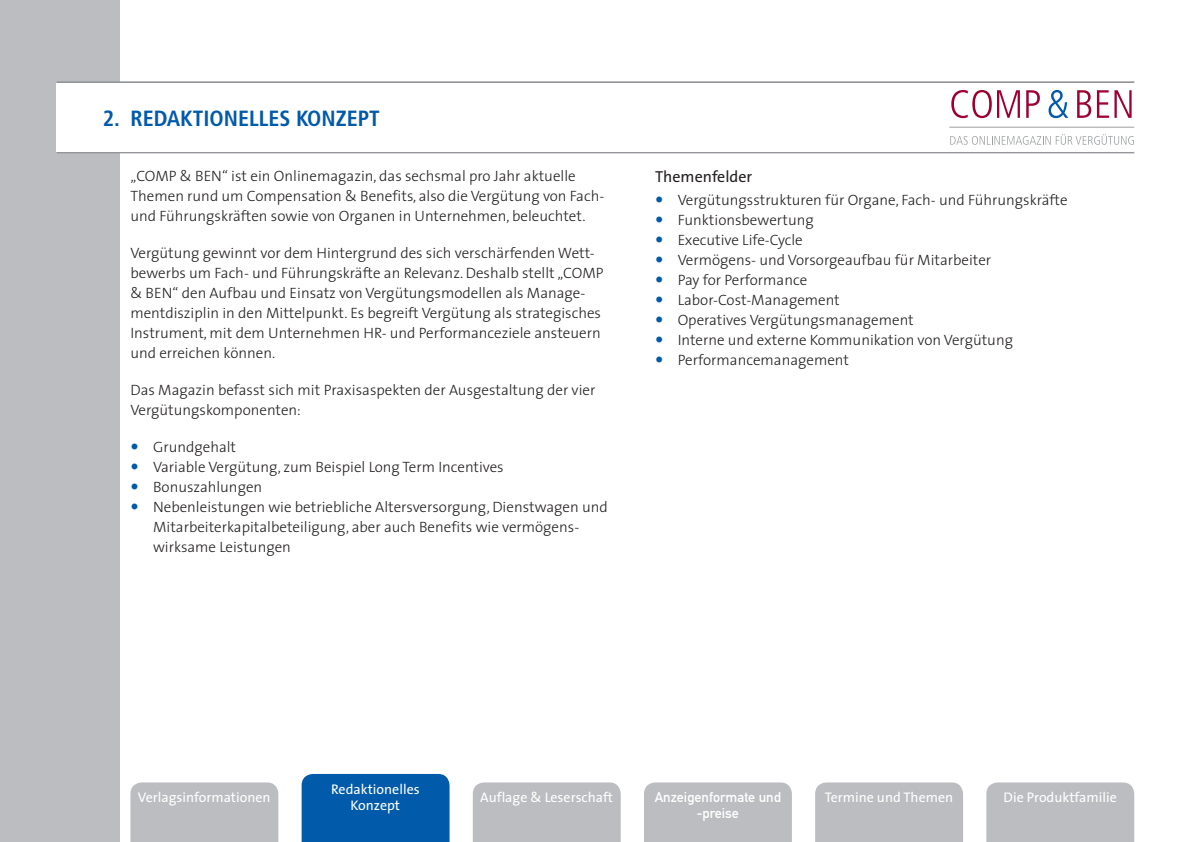
<style>
.page{position:relative;width:1191px;height:842px;background:#fff}
.page>*{position:absolute;margin:0;border:0;box-sizing:border-box;transform-origin:0 0}
.Titel-01{font:700 condensed 22px "Frutiger LT Std";color:#015aaa}
.Titel-02{font:16px "The Sans";color:#231f20}
.Body-Text{font:300 15px/20px "The Sans";color:#231f20}
.Reiter-Text{font:14px/16px "The Sans";color:#fff;text-align:center}
.t1{font:14px/16px "DIN Mittelschrift Std";color:#fff;text-align:center}
</style>
<div class="page">
<div style="left:0;top:0;width:119px;height:842px;background:#bcbdc0"></div>
<hr style="left:57px;top:81px;width:1077px;height:2px;background:#939598">
<hr style="left:57px;top:151px;width:1077px;height:2px;background:#939598">
<div style="left:57px;top:83px;width:1077px;height:68px;background:#fff"></div>
<hr style="left:949px;top:127px;width:185px;height:1px;background:#9d9fa2">
<svg style="left:951px;top:90px;width:40px;height:28px"></svg>
<svg style="left:997px;top:90px;width:23px;height:28px"></svg>
<svg style="left:1026px;top:90px;width:13px;height:28px"></svg>
<svg style="left:1048px;top:90px;width:20px;height:28px"></svg>
<svg style="left:1077px;top:90px;width:14px;height:28px"></svg>
<svg style="left:1097px;top:90px;width:34px;height:28px"></svg>
<svg style="left:950px;top:134px;width:183px;height:11px"></svg>
<div style="left:130px;top:782px;width:148px;height:60px;background:#bcbdc0"></div>
<div style="left:473px;top:782px;width:148px;height:60px;background:#bcbdc0"></div>
<div style="left:644px;top:782px;width:148px;height:60px;background:#bcbdc0"></div>
<div style="left:815px;top:782px;width:148px;height:60px;background:#bcbdc0"></div>
<div style="left:986px;top:782px;width:148px;height:60px;background:#bcbdc0"></div>
<div style="left:302px;top:774px;width:147px;height:68px;background:#015aaa"></div>
<p class="Titel-01" style="left:103px;top:105px;width:278px">2. REDAKTIONELLES KONZEPT</p>
<p class="Body-Text" style="left:130px;top:166px;width:475px">„COMP &amp; BEN“ ist ein Onlinemagazin, das sechsmal pro Jahr aktuelle<br>Themen rund um Compensation &amp; Benefits, also die Vergütung von Fach&shy;und Führungskräften sowie von Organen in Unternehmen, beleuchtet.</p>
<p class="Body-Text" style="left:130px;top:243px;width:474px">Vergütung gewinnt vor dem Hintergrund des sich verschärfenden Wett&shy;bewerbs um Fach- und Führungskräfte an Relevanz. Deshalb stellt „COMP &amp; BEN“ den Aufbau und Einsatz von Vergütungsmodellen als Manage&shy;mentdisziplin in den Mittelpunkt. Es begreift Vergütung als strategisches Instrument, mit dem Unternehmen HR- und Performanceziele ansteuern und erreichen können.</p>
<p class="Body-Text" style="left:130px;top:380px;width:466px">Das Magazin befasst sich mit Praxisaspekten der Ausgestaltung der vier<br>Vergütungskomponenten:</p>
<p class="Body-Text" style="left:153px;top:437px;width:85px">Grundgehalt</p>
<p class="Body-Text" style="left:153px;top:457px;width:352px">Variable Vergütung, zum Beispiel Long Term Incentives</p>
<p class="Body-Text" style="left:153px;top:477px;width:111px">Bonuszahlungen</p>
<p class="Body-Text" style="left:153px;top:497px;width:456px">Nebenleistungen wie betriebliche Altersversorgung, Dienstwagen und<br>Mitarbeiterkapitalbeteiligung, aber auch Benefits wie vermögens&shy;wirksame Leistungen</p>
<p class="Titel-02" style="left:655px;top:163px;width:99px">Themenfelder</p>
<p class="Body-Text" style="left:677px;top:189px;width:391px">Vergütungsstrukturen für Organe, Fach- und Führungskräfte</p>
<p class="Body-Text" style="left:677px;top:209px;width:137px">Funktionsbewertung</p>
<p class="Body-Text" style="left:677px;top:229px;width:126px">Executive Life-Cycle</p>
<p class="Body-Text" style="left:677px;top:249px;width:315px">Vermögens- und Vorsorgeaufbau für Mitarbeiter</p>
<p class="Body-Text" style="left:677px;top:269px;width:131px">Pay for Performance</p>
<p class="Body-Text" style="left:677px;top:289px;width:164px">Labor-Cost-Management</p>
<p class="Body-Text" style="left:677px;top:309px;width:237px">Operatives Vergütungsmanagement</p>
<p class="Body-Text" style="left:677px;top:329px;width:337px">Interne und externe Kommunikation von Vergütung</p>
<p class="Body-Text" style="left:677px;top:349px;width:173px">Performancemanagement</p>
<p class="Reiter-Text" style="left:331px;top:781px;width:90px">Redaktionelles<br>Konzept</p>
<p class="Reiter-Text" style="left:138px;top:789px;width:134px">Verlagsinformationen</p>
<p class="Reiter-Text" style="left:480px;top:789px;width:134px">Auflage &amp; Leserschaft</p>
<p class="t1" style="left:654px;top:789px;width:128px">Anzeigenformate und -preise</p>
<p class="Reiter-Text" style="left:824px;top:789px;width:130px">Termine und Themen</p>
<p class="Reiter-Text" style="left:1003px;top:789px;width:115px">Die Produktfamilie</p>
</div>
